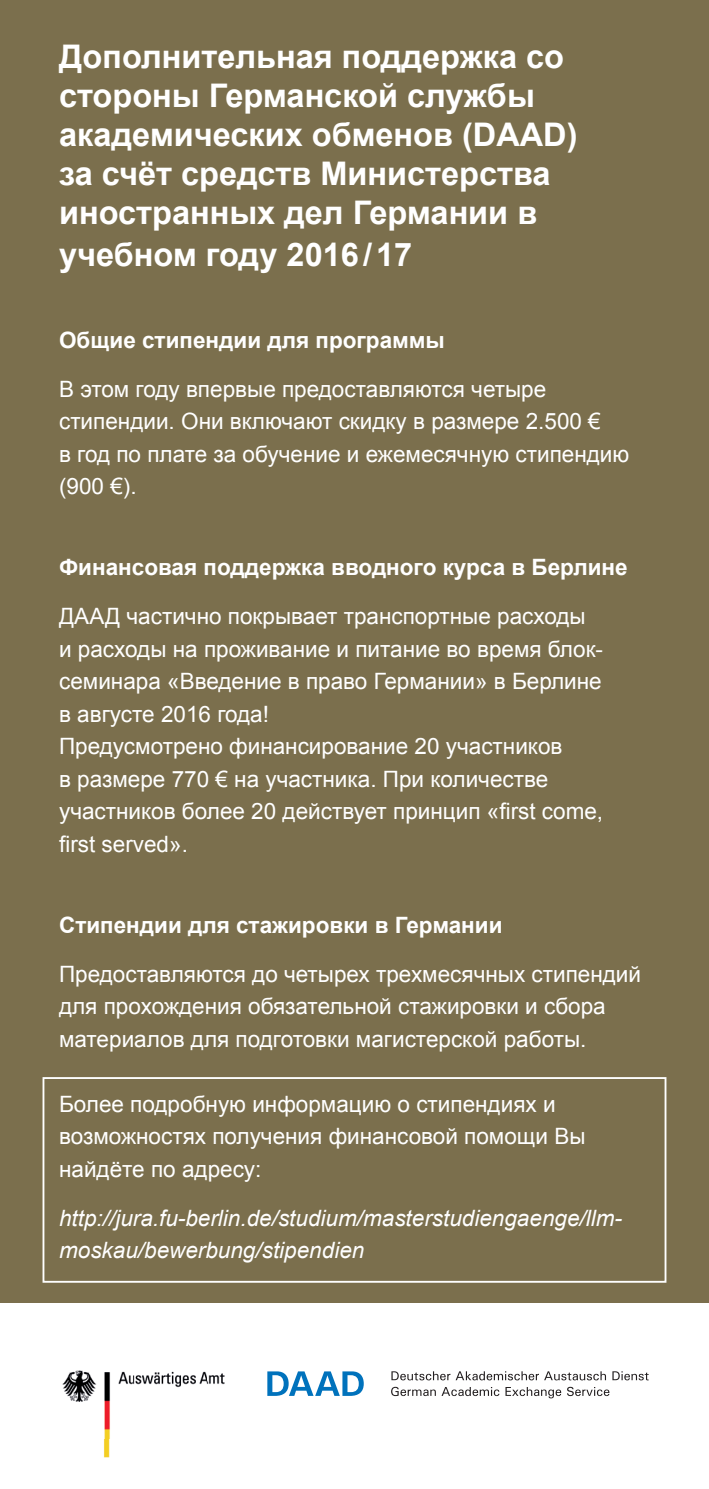
<style>
.page{position:relative;width:709px;height:1489px;background:#fff}
.page>*{position:absolute;margin:0;border:0;box-sizing:border-box;transform-origin:0 0}
.t1{font:700 32.5px/39px "Arial";color:#fff}
.t2{font:22.5px/32.5px "Arial";color:#fff}
.t3{font:700 22.5px "Arial";color:#fff}
.t4{font:italic 22.5px/32.5px "Arial";color:#fff}
</style>
<div class="page">
<div style="left:0;top:0;width:709px;height:1302px;background:#7b6f4d"></div>
<img style="left:62px;top:1370px;width:163px;height:88px">
<svg style="left:267px;top:1371px;width:97px;height:24px"></svg>
<svg style="left:391px;top:1371px;width:215px;height:9px"></svg>
<svg style="left:612px;top:1371px;width:36px;height:9px"></svg>
<svg style="left:391px;top:1386px;width:108px;height:9px"></svg>
<svg style="left:505px;top:1387px;width:56px;height:11px"></svg>
<svg style="left:567px;top:1386px;width:42px;height:9px"></svg>
<div style="left:43px;top:1077px;width:623px;height:205px;border:2px solid #fff"></div>
<h1 class="t1" style="left:59px;top:38px;width:520px">Дополнительная поддержка со стороны Германской службы академических обменов (DAAD) за счёт средств Министерства иностранных дел Германии в</h1>
<h1 class="t1" style="left:59px;top:236px;width:355px">учебном году 2016/17</h1>
<p class="t3" style="left:59px;top:325px;width:387px">Общие стипендии для программы</p>
<p class="t2" style="left:59px;top:372px;width:572px">В этом году впервые предоставляются четыре стипендии. Они включают скидку в размере 2.500 €<br>в год по плате за обучение и ежемесячную стипендию (900 €).</p>
<p class="t3" style="left:59px;top:552px;width:570px">Финансовая поддержка вводного курса в Берлине</p>
<p class="t2" style="left:59px;top:600px;width:545px">ДААД частично покрывает транспортные расходы и расходы на проживание и питание во время блок&shy;семинара «Введение в право Германии» в Берлине в августе 2016 года!<br>Предусмотрено финансирование 20 участников<br>в размере 770 € на участника. При количестве участников более 20 действует принцип «first come, first served».</p>
<p class="t3" style="left:59px;top:910px;width:445px">Стипендии для стажировки в Германии</p>
<p class="t2" style="left:59px;top:957px;width:583px">Предоставляются до четырех трехмесячных стипендий для прохождения обязательной стажировки и сбора материалов для подготовки магистерской работы.</p>
<p class="t2" style="left:59px;top:1087px;width:528px">Более подробную информацию о стипендиях и возможностях получения финансовой помощи Вы найдёте по адресу:</p>
<p class="t4" style="left:59px;top:1201px;width:564px">http://jura.fu-berlin.de/studium/masterstudiengaenge/llm&shy;moskau/bewerbung/stipendien</p>
</div>
